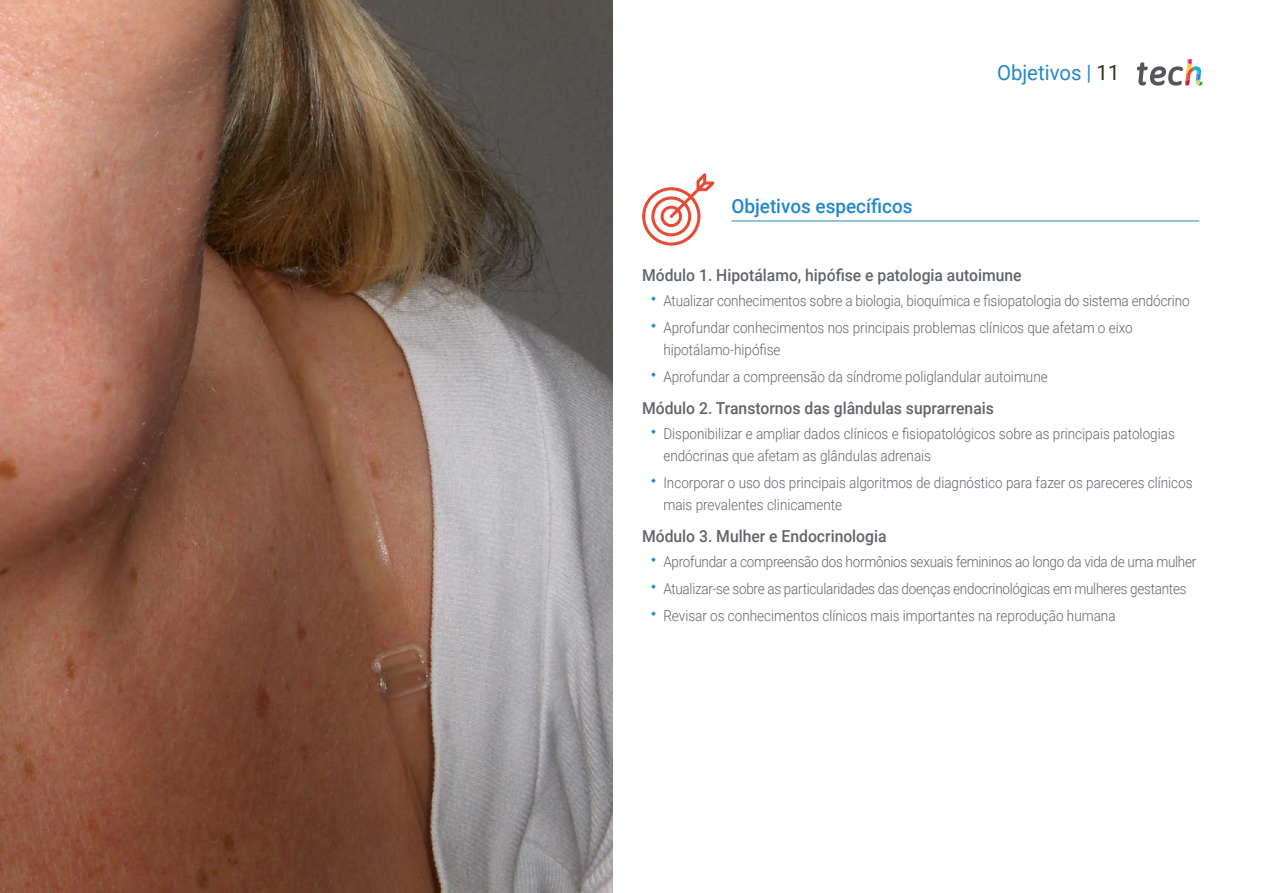
<style>
.page{position:relative;width:1263px;height:893px;background:#fff}
.page>*{position:absolute;margin:0;border:0;box-sizing:border-box;transform-origin:0 0}
.t1{font:21px "Roboto";color:#2488c9}
.t2{font:500 19.5px "Roboto";color:#2488c9}
.t3{font:500 16.5px "Roboto";color:#61646a;scale:.95 1}
.t4{font:300 15px/26.7px "Roboto";color:#61646a;scale:.9 1}
.t5{font:300 15px/26.7px "Roboto";letter-spacing:-.02em;color:#61646a;scale:.9 1}
.s1{color:#312e20}
</style>
<div class="page">
<svg style="left:1137px;top:59px;width:65px;height:27px"></svg>
<hr style="left:731px;top:221px;width:468px;height:1px;background:#2488c9">
<svg style="left:642px;top:173px;width:72px;height:73px"></svg>
<img style="left:0;top:0;width:612px;height:893px">
<h2 class="t2" style="left:731px;top:192px;width:183px">Objetivos específicos</h2>
<h1 class="t1" style="left:997px;top:57px;width:124px">Objetivos | <span class="s1">11</span></h1>
<p class="t3" style="left:642px;top:264px;width:401px">Módulo 1. Hipotálamo, hipófise e patologia autoimune</p>
<p class="t4" style="left:663px;top:287px;width:586px">Atualizar conhecimentos sobre a biologia, bioquímica e fisiopatologia do sistema endócrino<br>Aprofundar conhecimentos nos principais problemas clínicos que afetam o eixo</p>
<p class="t4" style="left:663px;top:336px;width:429px">hipotálamo-hipófise<br>Aprofundar a compreensão da síndrome poliglandular autoimune</p>
<p class="t3" style="left:642px;top:397px;width:372px">Módulo 2. Transtornos das glândulas suprarrenais</p>
<p class="t4" style="left:663px;top:421px;width:570px;line-height:22.5px">Disponibilizar e ampliar dados clínicos e fisiopatológicos sobre as principais patologias endócrinas que afetam as glândulas adrenais</p>
<p class="t4" style="left:663px;top:471px;width:589px;line-height:22.5px">Incorporar o uso dos principais algoritmos de diagnóstico para fazer os pareceres clínicos mais prevalentes clinicamente</p>
<p class="t3" style="left:642px;top:525px;width:259px">Módulo 3. Mulher e Endocrinologia</p>
<p class="t5" style="left:663px;top:548px;width:594px">Aprofundar a compreensão dos hormônios sexuais femininos ao longo da vida de uma mulher<br>Atualizar-se sobre as particularidades das doenças endocrinológicas em mulheres gestantes<br>Revisar os conhecimentos clínicos mais importantes na reprodução humana</p>
</div>
